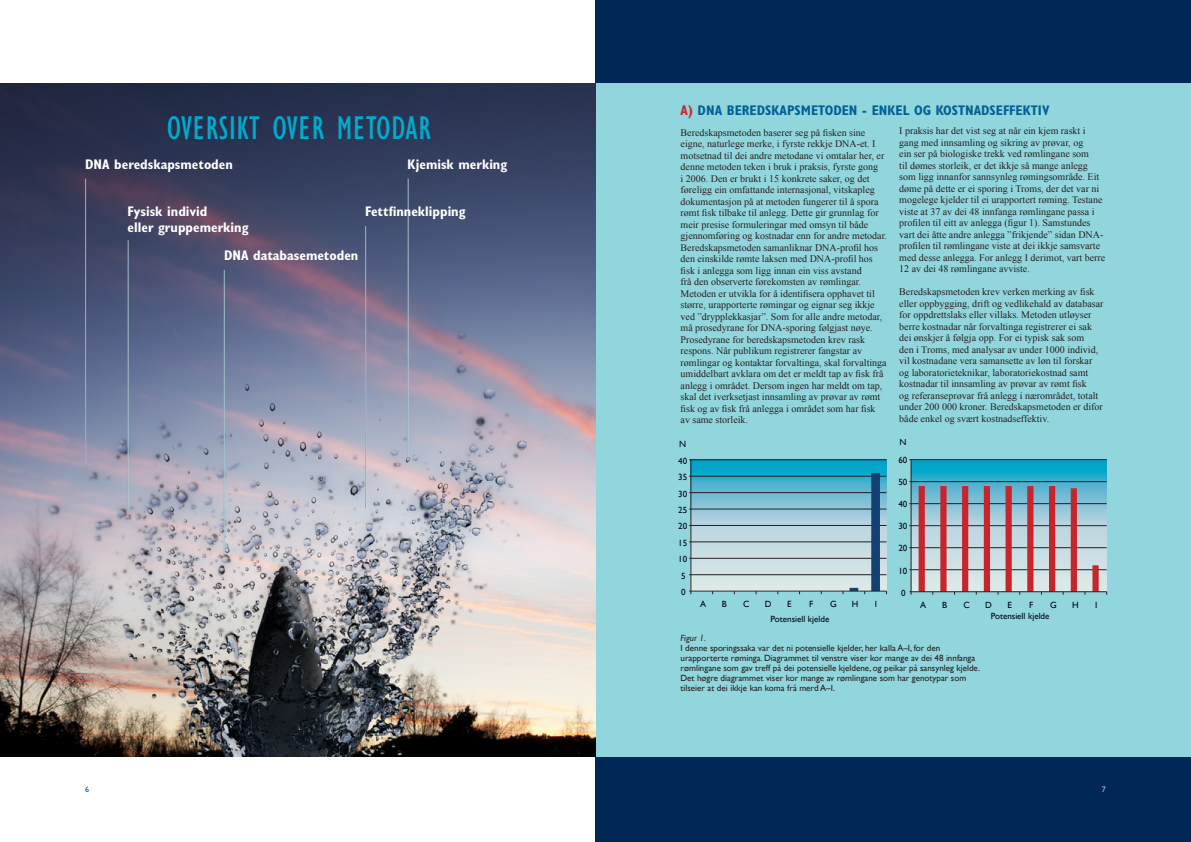
<style>
.page{position:relative;width:1191px;height:842px;background:#fff}
.page>*{position:absolute;margin:0;border:0;box-sizing:border-box;transform-origin:0 0}
.t1{font:condensed 34px "Gill Sans";letter-spacing:.02em;color:#00abcd}
.t2{font:700 condensed 14px/16px "Gill Sans";color:#fff}
.t3{font:700 condensed 14px "Gill Sans";color:#006295}
.t4{font:10px/11.5px "Times New Roman";color:#231f20}
.t5{font:9px/10px "Gill Sans";color:#231f20}
.t6{font:9px "Gill Sans";color:#000617}
.t7{font:italic 9px "Gill Sans";color:#231f20}
.t8{font:8.7px "Gill Sans";color:#000617;scale:1.04 1}
.t9{font:8px "Gill Sans";color:#006295}
.t10{font:8px "Gill Sans";color:#92d6dd}
.s1{color:#c8242b}
</style>
<div class="page">
<div style="left:595px;top:0;width:596px;height:842px;background:#002756"></div>
<div style="left:595px;top:84px;width:596px;height:673px;background:#92d6dd"></div>
<img style="left:0;top:84px;width:595px;height:673px">
<hr style="left:85px;top:179px;width:1px;height:285px;background:#fff">
<hr style="left:128px;top:240px;width:1px;height:269px;background:#fff">
<hr style="left:224px;top:270px;width:1px;height:284px;background:#fff">
<hr style="left:365px;top:226px;width:1px;height:283px;background:#fff">
<hr style="left:407px;top:179px;width:1px;height:278px;background:#fff">
<svg style="left:691px;top:460px;width:195px;height:131px;background:#8fc7d6"></svg>
<hr style="left:691px;top:574px;width:195px;height:1px;background:#231f20">
<hr style="left:691px;top:558px;width:195px;height:1px;background:#231f20">
<hr style="left:691px;top:542px;width:195px;height:1px;background:#231f20">
<hr style="left:691px;top:525px;width:195px;height:1px;background:#231f20">
<hr style="left:691px;top:509px;width:195px;height:1px;background:#231f20">
<hr style="left:691px;top:492px;width:195px;height:1px;background:#231f20">
<hr style="left:691px;top:476px;width:195px;height:1px;background:#231f20">
<hr style="left:691px;top:459px;width:195px;height:1px;background:#231f20">
<hr style="left:690px;top:460px;width:1px;height:131px;background:#231f20">
<hr style="left:691px;top:591px;width:195px;height:1px;background:#231f20">
<svg style="left:849px;top:473px;width:31px;height:121px;background:#759fb6"></svg>
<svg style="left:912px;top:460px;width:194px;height:131px;background:#3cb1ce"></svg>
<hr style="left:911px;top:569px;width:195px;height:1px;background:#231f20">
<hr style="left:911px;top:547px;width:195px;height:1px;background:#231f20">
<hr style="left:911px;top:525px;width:195px;height:1px;background:#231f20">
<hr style="left:911px;top:503px;width:195px;height:1px;background:#231f20">
<hr style="left:911px;top:481px;width:195px;height:1px;background:#231f20">
<hr style="left:911px;top:459px;width:195px;height:1px;background:#231f20">
<hr style="left:911px;top:460px;width:1px;height:132px;background:#231f20">
<hr style="left:911px;top:591px;width:195px;height:1px;background:#231f20">
<svg style="left:918px;top:486px;width:180px;height:109px;background:#b29fa8"></svg>
<h1 class="t1" style="left:167px;top:109px;width:265px">OVERSIKT OVER METODAR</h1>
<h2 class="t2" style="left:407px;top:156px;width:101px">Kjemisk merking</h2>
<h2 class="t2" style="left:85px;top:156px;width:149px">DNA beredskapsmetoden</h2>
<h2 class="t2" style="left:128px;top:203px;width:122px">Fysisk individ<br>eller gruppemerking</h2>
<h2 class="t2" style="left:365px;top:203px;width:102px">Fettfinneklipping</h2>
<h2 class="t2" style="left:224px;top:247px;width:136px">DNA databasemetoden</h2>
<p class="t9" style="left:85px;top:784px;width:5px">6</p>
<h2 class="t3" style="left:680px;top:102px;width:85px"><span class="s1">A)</span> DNA beredska</h2>
<h2 class="t3" style="left:787px;top:102px;width:187px">psmetoden - enkel og kostnads</h2>
<h2 class="t3" style="left:996px;top:102px;width:55px">effektiv</h2>
<p class="t4" style="left:680px;top:126px;width:208px">Beredskapsmetoden baserer seg på fisken sine eigne, naturlege merke, i fyrste rekkje DNA-et. I motsetnad til dei andre metodane vi omtalar her, er denne metoden teken i bruk i praksis, fyrste gong<br>i 2006. Den er brukt i 15 konkrete saker, og det føreligg ein omfattande internasjonal, vitskapleg dokumentasjon på at metoden fungerer til å spora rømt fisk tilbake til anlegg. Dette gir grunnlag for meir presise formuleringar med omsyn til både gjennomføring og kostnadar enn for andre metodar.<br>Beredskapsmetoden samanliknar DNA-profil hos den einskilde rømte laksen med DNA-profil hos fisk i anlegga som ligg innan ein viss avstand<br>frå den observerte førekomsten av rømlingar.<br>Metoden er utvikla for å identifisera opphavet til større, urapporterte rømingar og eignar seg ikkje ved ”drypplekkasjar”. Som for alle andre metodar, må prosedyrane for DNA-sporing følgjast nøye.<br>Prosedyrane for beredskapsmetoden krev rask respons. Når publikum registrerer fangstar av rømlingar og kontaktar forvaltinga, skal forvaltinga umiddelbart avklara om det er meldt tap av fisk frå anlegg i området. Dersom ingen har meldt om tap, skal det iverksetjast innsamling av prøvar av rømt fisk og av fisk frå anlegga i området som har fisk av same storleik.</p>
<p class="t4" style="left:899px;top:125px;width:208px">I praksis har det vist seg at når ein kjem raskt i gang med innsamling og sikring av prøvar, og<br>ein ser på biologiske trekk ved rømlingane som<br>til dømes storleik, er det ikkje så mange anlegg som ligg innanfor sannsynleg rømingsområde. Eit døme på dette er ei sporing i Troms, der det var ni mogelege kjelder til ei urapportert røming. Testane viste at 37 av dei 48 innfanga rømlingane passa i profilen til eitt av anlegga (figur 1). Samstundes vart dei åtte andre anlegga ”frikjende” sidan DNA&shy;profilen til rømlingane viste at dei ikkje samsvarte med desse anlegga. For anlegg I derimot, vart berre 12 av dei 48 rømlingane avviste.</p>
<p class="t4" style="left:899px;top:286px;width:206px">Beredskapsmetoden krev verken merking av fisk eller oppbygging, drift og vedlikehald av databasar for oppdrettslaks eller villaks. Metoden utløyser berre kostnadar når forvaltinga registrerer ei sak dei ønskjer å følgja opp. For ei typisk sak som<br>den i Troms, med analysar av under 1000 individ, vil kostnadane vera samansette av løn til forskar og laboratorieteknikar, laboratoriekostnad samt kostnadar til innsamling av prøvar av rømt fisk<br>og referanseprøvar frå anlegg i nærområdet, totalt under 200 000 kroner. Beredskapsmetoden er difor både enkel og svært kostnadseffektiv.</p>
<p class="t6" style="left:679px;top:439px;width:9px">N</p>
<p class="t8" style="left:899px;top:437px;width:8px">N</p>
<p class="t6" style="left:678px;top:455px;width:10px">40</p>
<p class="t6" style="left:898px;top:455px;width:10px">60</p>
<p class="t6" style="left:678px;top:472px;width:10px">35</p>
<p class="t6" style="left:898px;top:477px;width:10px">50</p>
<p class="t6" style="left:678px;top:488px;width:10px">30</p>
<p class="t6" style="left:678px;top:505px;width:10px">25</p>
<p class="t6" style="left:898px;top:499px;width:10px">40</p>
<p class="t6" style="left:678px;top:521px;width:10px">20</p>
<p class="t6" style="left:898px;top:521px;width:10px">30</p>
<p class="t6" style="left:678px;top:538px;width:10px">15</p>
<p class="t6" style="left:898px;top:543px;width:10px">20</p>
<p class="t6" style="left:678px;top:554px;width:10px">10</p>
<p class="t6" style="left:681px;top:570px;width:6px">5</p>
<p class="t6" style="left:898px;top:565px;width:10px">10</p>
<p class="t6" style="left:681px;top:587px;width:6px">0</p>
<p class="t6" style="left:901px;top:587px;width:6px">0</p>
<p class="t6" style="left:700px;top:599px;width:8px">A</p>
<p class="t6" style="left:722px;top:599px;width:7px">B</p>
<p class="t6" style="left:743px;top:599px;width:8px">C</p>
<p class="t6" style="left:765px;top:599px;width:8px">D</p>
<p class="t6" style="left:787px;top:599px;width:6px">E</p>
<p class="t6" style="left:809px;top:599px;width:6px">F</p>
<p class="t6" style="left:830px;top:599px;width:8px">G</p>
<p class="t6" style="left:852px;top:599px;width:8px">H</p>
<p class="t6" style="left:875px;top:599px;width:4px">I</p>
<p class="t6" style="left:920px;top:600px;width:8px">A</p>
<p class="t6" style="left:942px;top:600px;width:7px">B</p>
<p class="t6" style="left:963px;top:600px;width:8px">C</p>
<p class="t6" style="left:985px;top:600px;width:8px">D</p>
<p class="t6" style="left:1007px;top:600px;width:6px">E</p>
<p class="t6" style="left:1029px;top:600px;width:6px">F</p>
<p class="t6" style="left:1050px;top:600px;width:8px">G</p>
<p class="t6" style="left:1072px;top:600px;width:8px">H</p>
<p class="t6" style="left:1095px;top:600px;width:4px">I</p>
<p class="t6" style="left:770px;top:614px;width:60px">Potensiell kjelde</p>
<p class="t6" style="left:990px;top:611px;width:60px">Potensiell kjelde</p>
<p class="t7" style="left:680px;top:632px;width:27px">Figur 1.</p>
<p class="t5" style="left:680px;top:643px;width:301px">I denne sporingssaka var det ni potensielle kjelder, her kalla A–I, for den urapporterte røminga. Diagrammet til venstre viser kor mange av dei 48 innfanga rømlingane som gav treff på dei potensielle kjeldene, og peikar på sansynleg kjelde.<br>Det høgre diagrammet viser kor mange av rømlingane som har genotypar som tilseier at dei ikkje kan koma frå merd A–I.</p>
<p class="t10" style="left:1102px;top:784px;width:5px">7</p>
</div>
